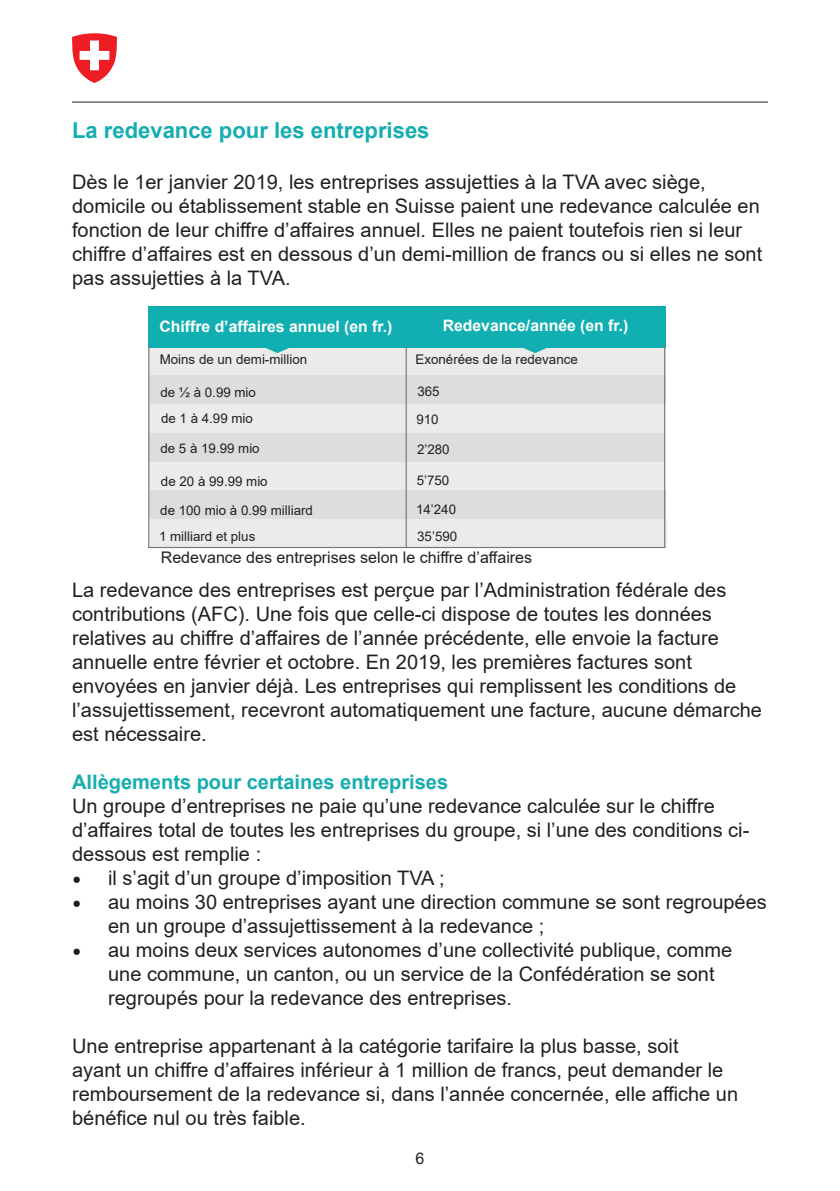
<style>
.page{position:relative;width:840px;height:1191px;background:#fff}
.page>*{position:absolute;margin:0;border:0;box-sizing:border-box;transform-origin:0 0}
.t1{font:700 22px "Arial";color:#15adaf}
.t2{font:20px/24px "Arial";color:#231f20}
.t3{font:700 20px "Arial";color:#15adaf}
.t4{font:16px "Arial";color:#231f20}
.t5{font:700 15.8px "Arial";color:#fff}
.t6{font:13.4px "Arial";color:#231f20}
.s1{font-family:"Minion Pro";font-size:24px}
</style>
<div class="page">
<svg style="left:72px;top:33px;width:45px;height:50px"></svg>
<hr style="left:72px;top:102px;width:695px;height:1px;background:#231f20">
<div style="left:148px;top:346px;width:517px;height:29px;background:#ebebea"></div>
<div style="left:148px;top:404px;width:516px;height:29px;background:#ebebea"></div>
<div style="left:148px;top:461px;width:516px;height:29px;background:#ebebea"></div>
<div style="left:148px;top:375px;width:517px;height:29px;background:#dcdedd"></div>
<div style="left:148px;top:433px;width:516px;height:28px;background:#dcdedd"></div>
<div style="left:150px;top:519px;width:516px;height:29px;background:#ebebea"></div>
<div style="left:149px;top:490px;width:516px;height:29px;background:#dcdedd"></div>
<div style="left:148px;top:306px;width:260px;height:41px;background:#11afb2"></div>
<svg style="left:251px;top:347px;width:53px;height:6px"></svg>
<div style="left:405px;top:306px;width:260px;height:41px;background:#11afb2"></div>
<svg style="left:508px;top:347px;width:53px;height:6px"></svg>
<hr style="left:663px;top:346px;width:2px;height:201px;background:#787b7d">
<hr style="left:148px;top:547px;width:517px;height:1px;background:#787b7d">
<hr style="left:148px;top:346px;width:1px;height:202px;background:#787b7d">
<hr style="left:405px;top:346px;width:1px;height:202px;background:#787b7d">
<p class="t1" style="left:72px;top:115px;width:359px">La redevance pour les entreprises</p>
<p class="t2" style="left:72px;top:169px;width:691px">Dès le 1er janvier 2019, les entreprises assujetties à la TVA avec siège, domicile ou établissement stable en Suisse paient une redevance calculée en fonction de leur chiffre d’affaires annuel. Elles ne paient toutefois rien si leur chiffre d’affaires est en dessous d’un demi-million de francs ou si elles ne sont pas assujetties à la TVA.</p>
<p class="t5" style="left:159px;top:315px;width:234px">Chiffre d’affaires annuel (en fr.)</p>
<p class="t5" style="left:442px;top:314px;width:187px">Redevance/année (en fr.)</p>
<p class="t6" style="left:160px;top:350px;width:149px">Moins de un demi-million</p>
<p class="t6" style="left:415px;top:350px;width:164px">Exonérées de la redevance</p>
<p class="t6" style="left:160px;top:383px;width:97px">de ½ à 0.99 mio</p>
<p class="t6" style="left:417px;top:382px;width:24px">365</p>
<p class="t6" style="left:161px;top:409px;width:93px">de 1 à 4.99 mio</p>
<p class="t6" style="left:416px;top:410px;width:24px">910</p>
<p class="t6" style="left:160px;top:439px;width:101px">de 5 à 19.99 mio</p>
<p class="t6" style="left:417px;top:440px;width:34px">2’280</p>
<p class="t6" style="left:161px;top:472px;width:108px">de 20 à 99.99 mio</p>
<p class="t6" style="left:416px;top:471px;width:34px">5’750</p>
<p class="t6" style="left:160px;top:501px;width:154px">de 100 mio à 0.99 milliard</p>
<p class="t6" style="left:416px;top:500px;width:41px">14’240</p>
<p class="t6" style="left:159px;top:527px;width:98px">1 milliard et plus</p>
<p class="t6" style="left:417px;top:527px;width:41px">35’590</p>
<p class="t4" style="left:161px;top:546px;width:373px">Redevance des entreprises selon le chiffre d’affaires</p>
<p class="t2" style="left:72px;top:577px;width:691px">La redevance des entreprises est perçue par l’Administration fédérale des contributions (AFC). Une fois que celle-ci dispose de toutes les données relatives au chiffre d’affaires de l’année précédente, elle envoie la facture annuelle entre février et octobre. En 2019, les premières factures sont envoyées en janvier déjà. Les entreprises qui remplissent les conditions de l’assujettissement, recevront automatiquement une facture, aucune démarche est nécessaire.</p>
<p class="t3" style="left:72px;top:767px;width:377px">Allègements pour certaines entreprises</p>
<p class="t2" style="left:72px;top:793px;width:678px">Un groupe d’entreprises ne paie qu’une redevance calculée sur le chiffre d’affaires total de toutes les entreprises du groupe, si l’une des conditions ci&shy;dessous est remplie :</p>
<p class="t2" style="left:72px;top:865px;width:374px"><span class="s1">•</span> il s’agit d’un groupe d’imposition TVA ;</p>
<p class="t2" style="left:108px;top:889px;width:660px;text-indent:-36px"><span class="s1">•</span> au moins 30 entreprises ayant une direction commune se sont regroupées en un groupe d’assujettissement à la redevance ;</p>
<p class="t2" style="left:108px;top:937px;width:625px;text-indent:-36px"><span class="s1">•</span> au moins deux services autonomes d’une collectivité publique, comme une commune, un canton, ou un service de la Confédération se sont regroupés pour la redevance des entreprises.</p>
<p class="t2" style="left:72px;top:1033px;width:667px">Une entreprise appartenant à la catégorie tarifaire la plus basse, soit<br>ayant un chiffre d’affaires inférieur à 1 million de francs, peut demander le remboursement de la redevance si, dans l’année concernée, elle affiche un bénéfice nul ou très faible.</p>
<p class="t4" style="left:415px;top:1147px;width:10px">6</p>
</div>
